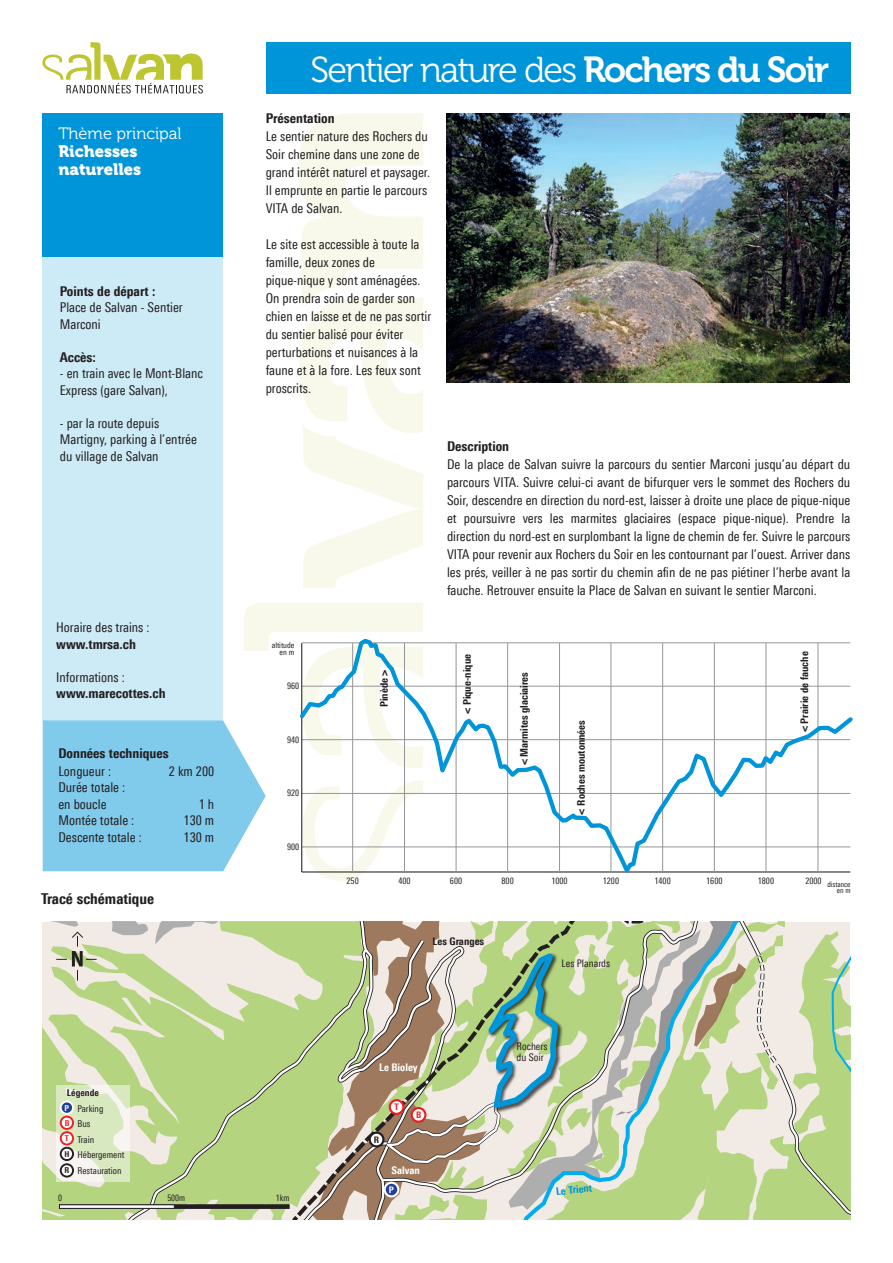
<style>
.page{position:relative;width:893px;height:1263px;background:#fff}
.page>*{position:absolute;margin:0;border:0;box-sizing:border-box;transform-origin:0 0}
.t1{font:36px "Museo 300";letter-spacing:-.05em;color:#fff}
.t2{font:16.5px/18px "Museo 900";color:#fff}
.t3{font:16.5px "Museo 300";color:#fff}
.t4{font:800 15px "Linotype Univers 720 Cn";color:#231f20}
.t5{font:13.5px/18px "Linotype Univers 420 Cn";color:#231f20}
.t6{font:800 13.5px "Linotype Univers 720 Cn";color:#231f20}
.t7{font:800 10.5px "Linotype Univers 720 Cn";color:#231f20}
.t8{font:10.5px/10.5px "Linotype Univers 420 Cn";color:#231f20}
.t9{font:800 10.5px "Linotype Univers 720 Cn";color:#fff}
.t10{font:800 10.5px "Linotype Univers 720 Cn";color:#0095d9}
.t11{font:9.45px/15.6px "Linotype Univers 420 Cn";color:#231f20}
.t12{font:800 9.45px "Linotype Univers 720 Cn";color:#231f20}
.t13{font:9px "Linotype Univers 420 Cn";color:#231f20}
.t14{font:800 9px "Linotype Univers 720 Cn";color:#ee1d23}
.t15{font:800 9px "Linotype Univers 720 Cn";color:#231f20}
.t16{font:800 9px "Linotype Univers 720 Cn";color:#fff}
.t17{font:8.1px/6.4px "Linotype Univers 420 Cn";color:#231f20;text-align:right}
.t18{font:800 8.1px/15.6px "Linotype Univers 720 Cn";color:#ee1d23}
.t19{font:800 8.1px/16.5px "Linotype Univers 720 Cn";color:#231f20}
.t20{font:800 8.1px "Linotype Univers 720 Cn";color:#fff}
.t21{font:7.5px/6px "Linotype Univers 420 Cn";color:#231f20;text-align:right}
.s1{font-family:"Museo 700"}
</style>
<div class="page">
<div style="left:42px;top:256px;width:181px;height:464px;background:#cdeaf7"></div>
<div style="left:42px;top:113px;width:181px;height:143px;background:#0095d9"></div>
<svg style="left:42px;top:42px;width:161px;height:51px"></svg>
<svg style="left:298px;top:113px;width:125px;height:475px"></svg>
<div style="left:266px;top:42px;width:584px;height:51px;background:#0095d9"></div>
<svg style="left:43px;top:603px;width:380px;height:278px"></svg>
<img style="left:446px;top:113px;width:404px;height:270px">
<svg style="left:43px;top:922px;width:807px;height:297px;background:#c1cea2"></svg>
<div style="left:385px;top:1183px;width:13px;height:13px;background:#223f99;border-radius:50%"></div>
<div style="left:384px;top:1181px;width:15px;height:16px;border:2px solid #fff;border-radius:50%"></div>
<svg style="left:296px;top:636px;width:557px;height:244px"></svg>
<p class="t3" style="left:58px;top:125px;width:125px">Thème principal</p>
<p class="t2" style="left:58px;top:143px;width:84px">Richesses naturelles</p>
<p class="t6" style="left:60px;top:283px;width:97px">Points de départ :</p>
<p class="t5" style="left:60px;top:299px;width:125px;line-height:16.5px">Place de Salvan - Sentier<br>Marconi</p>
<p class="t6" style="left:60px;top:349px;width:38px">Accès:</p>
<p class="t5" style="left:60px;top:365px;width:145px;line-height:16.5px">- en train avec le Mont-Blanc<br>Express (gare Salvan),</p>
<p class="t5" style="left:60px;top:415px;width:139px;line-height:16.5px">- par la route depuis<br>Martigny, parking à l’entrée du village de Salvan</p>
<p class="t5" style="left:56px;top:618px;width:95px">Horaire des trains :</p>
<p class="t6" style="left:56px;top:636px;width:81px">www.tmrsa.ch</p>
<p class="t5" style="left:56px;top:668px;width:70px">Informations :</p>
<p class="t6" style="left:56px;top:685px;width:111px">www.marecottes.ch</p>
<p class="t6" style="left:58px;top:745px;width:112px">Données techniques</p>
<p class="t5" style="left:58px;top:762px;width:54px">Longueur :</p>
<p class="t5" style="left:169px;top:762px;width:47px">2 km 200</p>
<p class="t5" style="left:58px;top:779px;width:68px;line-height:16.5px">Durée totale : en boucle</p>
<p class="t5" style="left:199px;top:795px;width:17px">1 h</p>
<p class="t5" style="left:58px;top:811px;width:77px">Montée totale :</p>
<p class="t5" style="left:184px;top:811px;width:32px">130 m</p>
<p class="t5" style="left:58px;top:828px;width:85px">Descente totale :</p>
<p class="t5" style="left:184px;top:828px;width:32px">130 m</p>
<p class="t4" style="left:41px;top:890px;width:115px">Tracé schématique</p>
<p class="t12" style="left:67px;top:1087px;width:34px">Légende</p>
<p class="t11" style="left:78px;top:1100px;width:48px">Parking<br>Bus<br>Train<br>Hébergement<br>Restauration</p>
<p class="t20" style="left:65px;top:1103px;width:6px">P</p>
<p class="t18" style="left:65px;top:1115px;width:6px">B<br>T</p>
<p class="t19" style="left:64px;top:1145px;width:7px">H<br>R</p>
<h1 class="t1" style="left:310px;top:50px;width:520px">Sentier nature des <span class="s1">Rochers du Soir</span></h1>
<p class="t6" style="left:266px;top:110px;width:70px">Présentation</p>
<p class="t5" style="left:266px;top:127px;width:166px">Le sentier nature des Rochers du<br>Soir chemine dans une zone de grand intérêt naturel et paysager.<br>Il emprunte en partie le parcours<br>VITA de Salvan.</p>
<p class="t5" style="left:266px;top:235px;width:167px">Le site est accessible à toute la famille, deux zones de pique-nique y sont aménagées.<br>On prendra soin de garder son chien en laisse et de ne pas sortir du sentier balisé pour éviter perturbations et nuisances à la faune et à la fore. Les feux sont proscrits.</p>
<p class="t6" style="left:447px;top:438px;width:64px">Description</p>
<p class="t5" style="left:447px;top:455px;width:405px;text-align:justify">De la place de Salvan suivre la parcours du sentier Marconi jusqu’au départ du parcours VITA. Suivre celui-ci avant de bifurquer vers le sommet des Rochers du Soir, descendre en direction du nord-est, laisser à droite une place de pique-nique et poursuivre vers les marmites glaciaires (espace pique-nique). Prendre la direction du nord-est en surplombant la ligne de chemin de fer. Suivre le parcours VITA pour revenir aux Rochers du Soir en les contournant par l’ouest. Arriver dans les prés, veiller à ne pas sortir du chemin afin de ne pas piétiner l’herbe avant la fauche. Retrouver ensuite la Place de Salvan en suivant le sentier Marconi.</p>
<p class="t17" style="left:272px;top:642px;width:24px">altitude en m</p>
<p class="t13" style="left:287px;top:681px;width:14px">960</p>
<p class="t13" style="left:287px;top:734px;width:14px">940</p>
<p class="t13" style="left:287px;top:788px;width:14px">920</p>
<p class="t13" style="left:287px;top:841px;width:14px">900</p>
<p class="t7" style="left:378px;top:707px;width:39px;rotate:-90deg">Pinède &gt;</p>
<p class="t7" style="left:461px;top:714px;width:62px;rotate:-90deg">&lt; Pique-nique</p>
<p class="t7" style="left:518px;top:765px;width:95px;rotate:-90deg">&lt; Marmites glaciaires</p>
<p class="t7" style="left:575px;top:814px;width:96px;rotate:-90deg">&lt; Roches moutonnées</p>
<p class="t7" style="left:798px;top:732px;width:82px;rotate:-90deg">&lt; Prairie de fauche</p>
<p class="t13" style="left:347px;top:875px;width:14px">250</p>
<p class="t13" style="left:398px;top:875px;width:14px">400</p>
<p class="t13" style="left:450px;top:875px;width:14px">600</p>
<p class="t13" style="left:502px;top:875px;width:14px">800</p>
<p class="t13" style="left:551px;top:875px;width:18px">1000</p>
<p class="t13" style="left:603px;top:875px;width:18px">1200</p>
<p class="t13" style="left:654px;top:875px;width:18px">1400</p>
<p class="t13" style="left:706px;top:875px;width:18px">1600</p>
<p class="t13" style="left:758px;top:875px;width:18px">1800</p>
<p class="t13" style="left:805px;top:875px;width:18px">2000</p>
<p class="t21" style="left:827px;top:881px;width:25px">distance en m</p>
<p class="t7" style="left:433px;top:935px;width:53px">Les Granges</p>
<p class="t8" style="left:562px;top:957px;width:50px">Les Planards</p>
<p class="t9" style="left:379px;top:1060px;width:40px">Le Bioley</p>
<p class="t15" style="left:374px;top:1134px;width:7px">R</p>
<p class="t14" style="left:394px;top:1102px;width:6px">T</p>
<p class="t14" style="left:416px;top:1109px;width:7px">B</p>
<p class="t9" style="left:391px;top:1164px;width:30px">Salvan</p>
<p class="t8" style="left:517px;top:1041px;width:32px">Rochers du Soir</p>
<p class="t13" style="left:58px;top:1192px;width:5px">0</p>
<p class="t13" style="left:167px;top:1192px;width:19px">500m</p>
<p class="t13" style="left:276px;top:1192px;width:15px">1km</p>
<p class="t16" style="left:389px;top:1184px;width:7px">P</p>
<p class="t10" style="left:555px;top:1185px;width:38px;rotate:-6deg">Le Trient</p>
</div>
